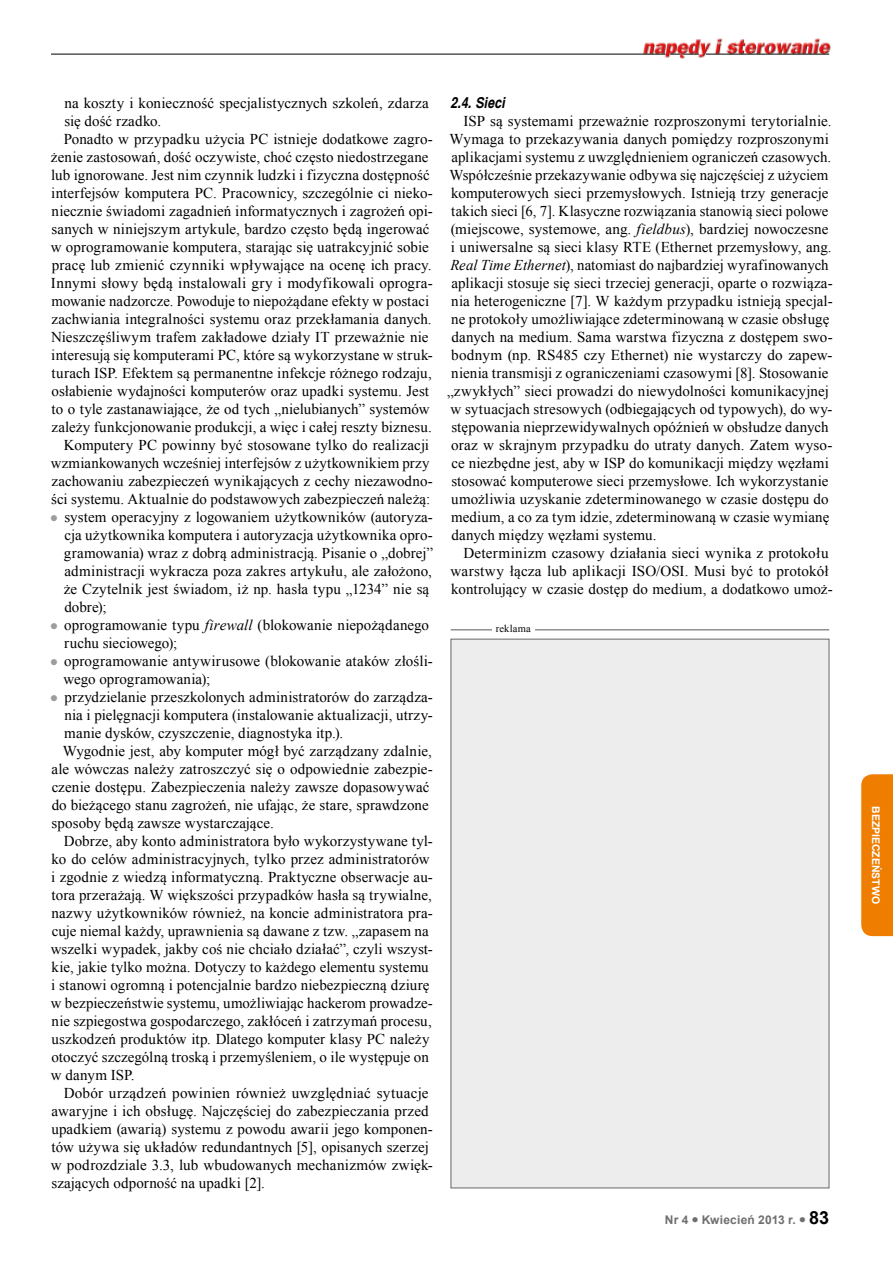
<style>
.page{position:relative;width:893px;height:1263px;background:#fff}
.page>*{position:absolute;margin:0;border:0;box-sizing:border-box;transform-origin:0 0}
.t1{font:15px/18px "Times New Roman";letter-spacing:.005em;color:#000}
.t2{font:italic 700 15px "Switzerland Narrow";letter-spacing:.01em;color:#000}
.t3{font:700 12px "Arial";letter-spacing:.015em;color:#706f6f}
.t4{font:700 10.5px "Arial";color:#fff}
.t5{font:10.5px "Times New Roman";letter-spacing:.02em;color:#000}
.s1{font-style:italic}
.s2{font-size:18px;color:#000}
</style>
<div class="page">
<img style="left:641px;top:38px;width:190px;height:21px">
<hr style="left:51px;top:54px;width:614px;height:1px;background:#000">
<svg style="left:670px;top:54px;width:29px;height:1px"></svg>
<hr style="left:706px;top:54px;width:123px;height:1px;background:#000">
<hr style="left:451px;top:630px;width:378px;height:1px;background:#575756">
<div style="left:492px;top:624px;width:43px;height:9px;background:#fff"></div>
<div style="left:861px;top:774px;width:32px;height:162px;background:#ef7d00"></div>
<div style="left:451px;top:639px;width:378px;height:549px;background:#ededed"></div>
<p class="t1" style="left:64px;top:94px;width:366px">na koszty i konieczność specjalistycznych szkoleń, zdarza</p>
<p class="t1" style="left:64px;top:112px;width:98px">się dość rzadko.</p>
<p class="t1" style="left:64px;top:130px;width:371px">Ponadto w przypadku użycia PC istnieje dodatkowe zagro-</p>
<p class="t1" style="left:51px;top:148px;width:379px">żenie zastosowań, dość oczywiste, choć często niedostrzegane</p>
<p class="t1" style="left:51px;top:166px;width:380px">lub ignorowane. Jest nim czynnik ludzki i fizyczna dostępność</p>
<p class="t1" style="left:51px;top:184px;width:383px">interfejsów komputera PC. Pracownicy, szczególnie ci nieko-</p>
<p class="t1" style="left:52px;top:202px;width:383px">niecznie świadomi zagadnień informatycznych i zagrożeń opi-</p>
<p class="t1" style="left:52px;top:220px;width:379px">sanych w niniejszym artykule, bardzo często będą ingerować</p>
<p class="t1" style="left:51px;top:238px;width:379px">w oprogramowanie komputera, starając się uatrakcyjnić sobie</p>
<p class="t1" style="left:52px;top:256px;width:381px">pracę lub zmienić czynniki wpływające na ocenę ich pracy.</p>
<p class="t1" style="left:51px;top:274px;width:383px">Innymi słowy będą instalowali gry i modyfikowali oprogra-</p>
<p class="t1" style="left:52px;top:292px;width:379px">mowanie nadzorcze. Powoduje to niepożądane efekty w postaci</p>
<p class="t1" style="left:52px;top:310px;width:382px">zachwiania integralności systemu oraz przekłamania danych.</p>
<p class="t1" style="left:51px;top:328px;width:379px">Nieszczęśliwym trafem zakładowe działy IT przeważnie nie</p>
<p class="t1" style="left:51px;top:346px;width:383px">interesują się komputerami PC, które są wykorzystane w struk-</p>
<p class="t1" style="left:52px;top:364px;width:382px">turach ISP. Efektem są permanentne infekcje różnego rodzaju,</p>
<p class="t1" style="left:52px;top:382px;width:379px">osłabienie wydajności komputerów oraz upadki systemu. Jest</p>
<p class="t1" style="left:52px;top:400px;width:380px">to o tyle zastanawiające, że od tych „nielubianych” systemów</p>
<p class="t1" style="left:52px;top:418px;width:382px">zależy funkcjonowanie produkcji, a więc i całej reszty biznesu.</p>
<p class="t1" style="left:64px;top:436px;width:367px">Komputery PC powinny być stosowane tylko do realizacji</p>
<p class="t1" style="left:51px;top:454px;width:380px">wzmiankowanych wcześniej interfejsów z użytkownikiem przy</p>
<p class="t1" style="left:52px;top:472px;width:383px">zachowaniu zabezpieczeń wynikających z cechy niezawodno-</p>
<p class="t1" style="left:51px;top:490px;width:381px">ści systemu. Aktualnie do podstawowych zabezpieczeń należą:</p>
<p class="t1" style="left:64px;top:508px;width:370px">system operacyjny z logowaniem użytkowników (autoryza-</p>
<p class="t1" style="left:64px;top:526px;width:370px">cja użytkownika komputera i autoryzacja użytkownika opro-</p>
<p class="t1" style="left:64px;top:544px;width:371px">gramowania) wraz z dobrą administracją. Pisanie o „dobrej”</p>
<p class="t1" style="left:64px;top:562px;width:369px">administracji wykracza poza zakres artykułu, ale założono,</p>
<p class="t1" style="left:64px;top:580px;width:367px">że Czytelnik jest świadom, iż np. hasła typu „1234” nie są</p>
<p class="t1" style="left:64px;top:598px;width:44px">dobre);</p>
<p class="t1" style="left:64px;top:616px;width:366px">oprogramowanie typu <span class="s1">firewall</span> (blokowanie niepożądanego</p>
<p class="t1" style="left:64px;top:634px;width:114px">ruchu sieciowego);</p>
<p class="t1" style="left:64px;top:652px;width:370px">oprogramowanie antywirusowe (blokowanie ataków złośli-</p>
<p class="t1" style="left:64px;top:670px;width:148px">wego oprogramowania);</p>
<p class="t1" style="left:64px;top:688px;width:370px">przydzielanie przeszkolonych administratorów do zarządza-</p>
<p class="t1" style="left:64px;top:706px;width:370px">nia i pielęgnacji komputera (instalowanie aktualizacji, utrzy-</p>
<p class="t1" style="left:64px;top:724px;width:280px">manie dysków, czyszczenie, diagnostyka itp.).</p>
<p class="t1" style="left:63px;top:742px;width:371px">Wygodnie jest, aby komputer mógł być zarządzany zdalnie,</p>
<p class="t1" style="left:52px;top:760px;width:383px">ale wówczas należy zatroszczyć się o odpowiednie zabezpie-</p>
<p class="t1" style="left:52px;top:778px;width:379px">czenie dostępu. Zabezpieczenia należy zawsze dopasowywać</p>
<p class="t1" style="left:52px;top:796px;width:378px">do bieżącego stanu zagrożeń, nie ufając, że stare, sprawdzone</p>
<p class="t1" style="left:52px;top:814px;width:224px">sposoby będą zawsze wystarczające.</p>
<p class="t1" style="left:64px;top:832px;width:371px">Dobrze, aby konto administratora było wykorzystywane tyl-</p>
<p class="t1" style="left:52px;top:850px;width:380px">ko do celów administracyjnych, tylko przez administratorów</p>
<p class="t1" style="left:51px;top:868px;width:383px">i zgodnie z wiedzą informatyczną. Praktyczne obserwacje au-</p>
<p class="t1" style="left:52px;top:886px;width:382px">tora przerażają. W większości przypadków hasła są trywialne,</p>
<p class="t1" style="left:52px;top:904px;width:383px">nazwy użytkowników również, na koncie administratora pra-</p>
<p class="t1" style="left:52px;top:922px;width:379px">cuje niemal każdy, uprawnienia są dawane z tzw. „zapasem na</p>
<p class="t1" style="left:51px;top:940px;width:384px">wszelki wypadek, jakby coś nie chciało działać”, czyli wszyst-</p>
<p class="t1" style="left:52px;top:958px;width:379px">kie, jakie tylko można. Dotyczy to każdego elementu systemu</p>
<p class="t1" style="left:51px;top:976px;width:380px">i stanowi ogromną i potencjalnie bardzo niebezpieczną dziurę</p>
<p class="t1" style="left:51px;top:994px;width:384px">w bezpieczeństwie systemu, umożliwiając hackerom prowadze-</p>
<p class="t1" style="left:52px;top:1012px;width:382px">nie szpiegostwa gospodarczego, zakłóceń i zatrzymań procesu,</p>
<p class="t1" style="left:51px;top:1030px;width:380px">uszkodzeń produktów itp. Dlatego komputer klasy PC należy</p>
<p class="t1" style="left:52px;top:1048px;width:379px">otoczyć szczególną troską i przemyśleniem, o ile występuje on</p>
<p class="t1" style="left:51px;top:1066px;width:85px">w danym ISP.</p>
<p class="t1" style="left:64px;top:1084px;width:366px">Dobór urządzeń powinien również uwzględniać sytuacje</p>
<p class="t1" style="left:52px;top:1102px;width:379px">awaryjne i ich obsługę. Najczęściej do zabezpieczania przed</p>
<p class="t1" style="left:51px;top:1120px;width:383px">upadkiem (awarią) systemu z powodu awarii jego komponen-</p>
<p class="t1" style="left:52px;top:1138px;width:379px">tów używa się układów redundantnych [5], opisanych szerzej</p>
<p class="t1" style="left:51px;top:1156px;width:384px">w podrozdziale 3.3, lub wbudowanych mechanizmów zwięk-</p>
<p class="t1" style="left:52px;top:1174px;width:215px">szających odporność na upadki [2].</p>
<p class="t2" style="left:450px;top:94px;width:56px">2.4. Sieci</p>
<p class="t1" style="left:447px;top:112px;width:387px;text-indent:16px">ISP są systemami przeważnie rozproszonymi terytorialnie.<br>Wymaga to przekazywania danych pomiędzy rozproszonymi aplikacjami systemu z uwzględnieniem ograniczeń czasowych.<br>Współcześnie przekazywanie odbywa się najczęściej z użyciem komputerowych sieci przemysłowych. Istnieją trzy generacje takich sieci [6, 7]. Klasyczne rozwiązania stanowią sieci polowe (miejscowe, systemowe, ang. <span class="s1">fieldbus</span>), bardziej nowoczesne<br>i uniwersalne są sieci klasy RTE (Ethernet przemysłowy, ang.<br><span class="s1">Real Time Ethernet</span>), natomiast do najbardziej wyrafinowanych aplikacji stosuje się sieci trzeciej generacji, oparte o rozwiąza&shy;nia heterogeniczne [7]. W każdym przypadku istnieją specjal&shy;ne protokoły umożliwiające zdeterminowaną w czasie obsługę danych na medium. Sama warstwa fizyczna z dostępem swo&shy;bodnym (np. RS485 czy Ethernet) nie wystarczy do zapew&shy;nienia transmisji z ograniczeniami czasowymi [8]. Stosowanie „zwykłych” sieci prowadzi do niewydolności komunikacyjnej w sytuacjach stresowych (odbiegających od typowych), do wy&shy;stępowania nieprzewidywalnych opóźnień w obsłudze danych oraz w skrajnym przypadku do utraty danych. Zatem wyso&shy;ce niezbędne jest, aby w ISP do komunikacji między węzłami stosować komputerowe sieci przemysłowe. Ich wykorzystanie umożliwia uzyskanie zdeterminowanego w czasie dostępu do medium, a co za tym idzie, zdeterminowaną w czasie wymianę danych między węzłami systemu.</p>
<p class="t1" style="left:451px;top:544px;width:384px;text-align:center">Determinizm czasowy działania sieci wynika z protokołu warstwy łącza lub aplikacji ISO/OSI. Musi być to protokół kontrolujący w czasie dostęp do medium, a dodatkowo umoż-</p>
<p class="t5" style="left:496px;top:621px;width:37px">reklama</p>
<p class="t3" style="left:665px;top:1212px;width:166px">Nr 4 ● Kwiecień 2013 r. ● <span class="s2">83</span></p>
<p class="t4" style="left:883px;top:806px;width:100px;rotate:90deg">BEZPIECZEŃSTWO</p>
</div>
